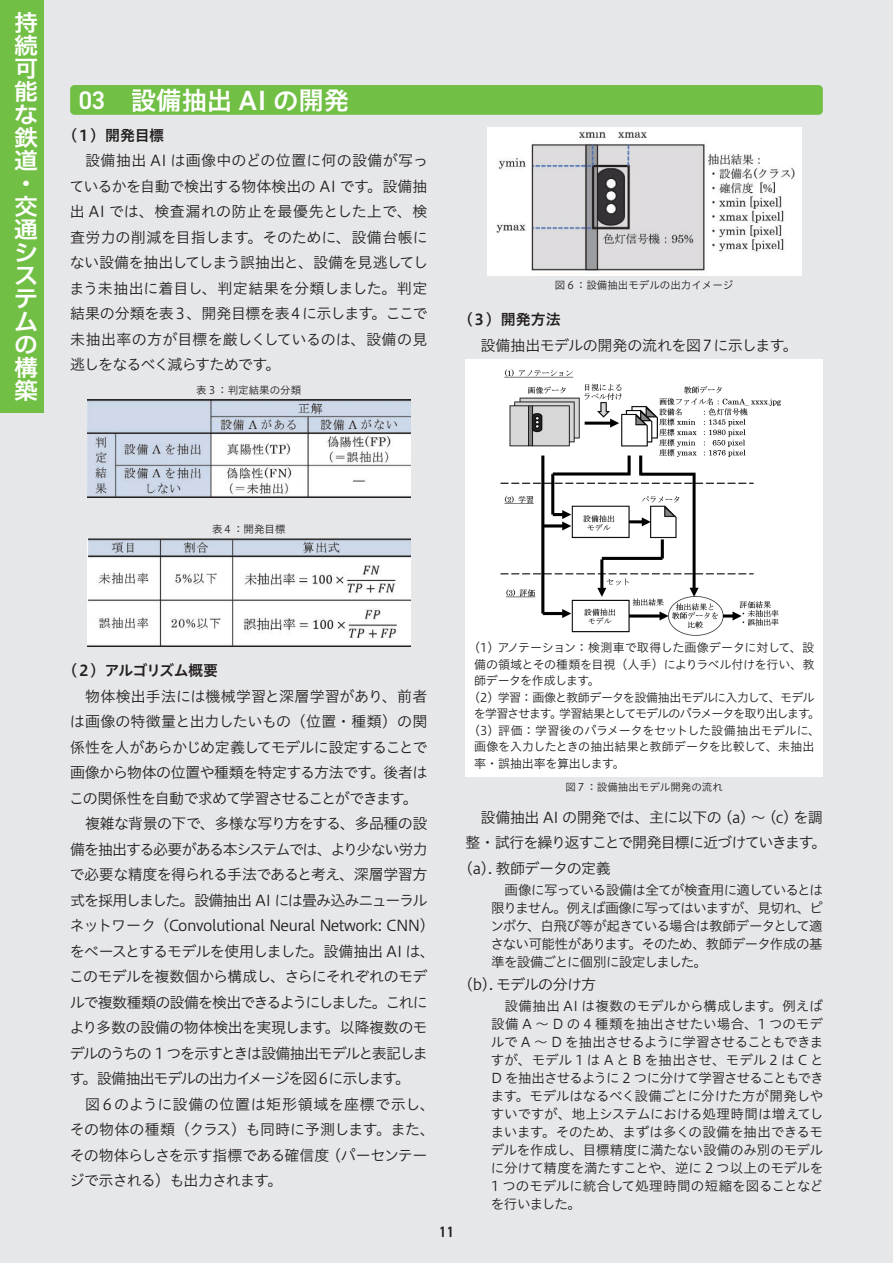
<style>
.page{position:relative;width:893px;height:1263px;background:#e6e7e9}
.page>*{position:absolute;margin:0;border:0;box-sizing:border-box;transform-origin:0 0}
.t1{font:25.5px "Hiragino UD Sans Std N W6";color:#fff}
.t2{font:22.8px/23.1px "Hiragino UD Sans F Std W6";color:#fff;scale:1.05 1}
.t3{font:15px/25.5px "Hiragino UD Sans Std N W3";letter-spacing:-.05em;color:#231f20;text-align:justify}
.t4{font:15px "Hiragino UD Sans Std N W3";letter-spacing:-.08em;color:#231f20}
.t5{font:15px "Hiragino UD Sans Std N W3";letter-spacing:-.1em;color:#231f20}
.t6{font:15px "Hiragino UD Sans Std N W3";letter-spacing:-.075em;color:#231f20}
.t7{font:15px "Hiragino UD Sans Std N W3";letter-spacing:-.03em;color:#231f20}
.t8{font:15px "Hiragino UD Sans Std N W3";letter-spacing:-.085em;color:#231f20}
.t9{font:15px "Hiragino UD Sans Std N W3";letter-spacing:-.02em;color:#231f20}
.t10{font:15px "Hiragino UD Sans Std N W3";letter-spacing:.01em;color:#231f20}
.t11{font:15px "Hiragino UD Sans Std N W3";color:#231f20}
.t12{font:15px "Hiragino UD Sans Std N W3";letter-spacing:.03em;color:#231f20}
.t13{font:15px "Hiragino UD Sans Std N W6";letter-spacing:-.03em;color:#231f20}
.t14{font:15px "Hiragino UD Sans Std N W6";letter-spacing:-.05em;color:#231f20}
.t15{font:600 15px "DIN2014";color:#231f20}
.t16{font:13.5px/18px "Hiragino UD Sans Std N W3";letter-spacing:-.04em;color:#231f20;text-align:justify}
.t17{font:12px/16.5px "Hiragino UD Sans Std N W3";letter-spacing:-.04em;color:#231f20}
.t18{font:10.5px "Hiragino UD Sans Std N W3";color:#231f20}
.s1{font-family:"DIN2014";font-weight:600}
</style>
<div class="page">
<div style="left:70px;top:85px;width:753px;height:30px;background:#71bf44;border-radius:4px"></div>
<img style="left:87px;top:400px;width:323px;height:97px">
<img style="left:87px;top:538px;width:323px;height:108px">
<img style="left:487px;top:128px;width:314px;height:148px">
<div style="left:466px;top:359px;width:357px;height:295px;background:#fff"></div>
<img style="left:500px;top:369px;width:281px;height:267px">
<div style="left:466px;top:642px;width:357px;height:134px;background:#fff"></div>
<div style="left:0;top:0;width:43px;height:412px;background:#71bf44"></div>
<h2 class="t2" style="left:14px;top:9px;width:24px">持続可能な鉄道・交通システムの構築</h2>
<h1 class="t1" style="left:79px;top:80px;width:272px"><span class="s1">03</span> 設備抽出 AI の開発</h1>
<p class="t13" style="left:63px;top:124px;width:103px">（１）開発目標</p>
<p class="t3" style="left:70px;top:147px;width:360px;text-indent:16px">設備抽出 AI は画像中のどの位置に何の設備が写っているかを自動で検出する物体検出の AI です。設備抽出 AI では、検査漏れの防止を最優先とした上で、検査労力の削減を目指します。そのために、設備台帳にない設備を抽出してしまう誤抽出と、設備を見逃してしまう未抽出に着目し、判定結果を分類しました。判定結果の分類を表３、開発目標を表４に示します。ここで未抽出率の方が目標を厳しくしているのは、設備の見逃しをなるべく減らすためです。</p>
<p class="t18" style="left:196px;top:383px;width:106px">表３：判定結果の分類</p>
<p class="t18" style="left:555px;top:277px;width:180px">図６：設備抽出モデルの出力イメージ</p>
<p class="t13" style="left:458px;top:308px;width:104px">（３）開発方法</p>
<p class="t3" style="left:481px;top:332px;width:319px">設備抽出モデルの開発の流れを図７に示します。</p>
<p class="t18" style="left:212px;top:521px;width:75px">表４：開発目標</p>
<p class="t14" style="left:63px;top:659px;width:157px">（２）アルゴリズム概要</p>
<p class="t11" style="left:85px;top:685px;width:344px">物体検出手法には機械学習と深層学習があり、前者</p>
<p class="t10" style="left:70px;top:710px;width:359px">は画像の特徴量と出力したいもの（位置・種類）の関</p>
<p class="t3" style="left:70px;top:734px;width:359px">係性を人があらかじめ定義してモデルに設定することで</p>
<p class="t3" style="left:70px;top:759px;width:359px">画像から物体の位置や種類を特定する方法です。後者は</p>
<p class="t6" style="left:69px;top:787px;width:350px">この関係性を自動で求めて学習させることができます。</p>
<p class="t3" style="left:85px;top:810px;width:344px">複雑な背景の下で、多様な写り方をする、多品種の設</p>
<p class="t4" style="left:70px;top:838px;width:359px">備を抽出する必要がある本システムでは、より少ない労力</p>
<p class="t3" style="left:70px;top:861px;width:359px">で必要な精度を得られる手法であると考え、深層学習方</p>
<p class="t3" style="left:70px;top:887px;width:359px">式を採用しました。設備抽出 AI には畳み込みニューラル</p>
<p class="t3" style="left:70px;top:912px;width:367px">ネットワーク（Convolutional Neural Network: CNN）</p>
<p class="t3" style="left:70px;top:938px;width:367px">をベースとするモデルを使用しました。設備抽出 AI は、</p>
<p class="t3" style="left:69px;top:963px;width:360px">このモデルを複数個から構成し、さらにそれぞれのモデ</p>
<p class="t4" style="left:70px;top:991px;width:360px">ルで複数種類の設備を検出できるようにしました。これに</p>
<p class="t7" style="left:69px;top:1016px;width:360px">より多数の設備の物体検出を実現します。以降複数のモ</p>
<p class="t5" style="left:70px;top:1042px;width:360px">デルのうちの 1 つを示すときは設備抽出モデルと表記しま</p>
<p class="t8" style="left:70px;top:1067px;width:342px">す。設備抽出モデルの出力イメージを図６に示します。</p>
<p class="t12" style="left:85px;top:1093px;width:351px">図６のように設備の位置は矩形領域を座標で示し、</p>
<p class="t9" style="left:70px;top:1118px;width:367px">その物体の種類（クラス）も同時に予測します。また、</p>
<p class="t3" style="left:70px;top:1142px;width:359px">その物体らしさを示す指標である確信度（パーセンテー</p>
<p class="t3" style="left:70px;top:1167px;width:215px">ジで示される）も出力されます。</p>
<p class="t15" style="left:439px;top:1222px;width:17px">11</p>
<p class="t17" style="left:474px;top:639px;width:348px">(1) アノテーション：検測車で取得した画像データに対して、設備の領域とその種類を目視（人手）によりラベル付けを行い、教師データを作成します。<br>(2) 学習：画像と教師データを設備抽出モデルに入力して、モデルを学習させます。学習結果としてモデルのパラメータを取り出します。(3) 評価：学習後のパラメータをセットした設備抽出モデルに、画像を入力したときの抽出結果と教師データを比較して、未抽出率・誤抽出率を算出します。</p>
<p class="t18" style="left:565px;top:779px;width:159px">図７：設備抽出モデル開発の流れ</p>
<p class="t3" style="left:466px;top:803px;width:362px;text-align:left;text-indent:15px">設備抽出 AI の開発では、主に以下の (a) ～ (c) を調整・試行を繰り返すことで開発目標に近づけていきます。(a). 教師データの定義</p>
<p class="t16" style="left:490px;top:880px;width:334px;text-indent:14px">画像に写っている設備は全てが検査用に適しているとは限りません。例えば画像に写ってはいますが、見切れ、ピンボケ、白飛び等が起きている場合は教師データとして適さない可能性があります。そのため、教師データ作成の基準を設備ごとに個別に設定しました。</p>
<p class="t3" style="left:466px;top:971px;width:132px">(b). モデルの分け方</p>
<p class="t16" style="left:491px;top:996px;width:334px;text-indent:14px">設備抽出 AI は複数のモデルから構成します。例えば設備 A ～ D の 4 種類を抽出させたい場合、1 つのモデルで A ～ D を抽出させるように学習させることもできますが、モデル 1 は A と B を抽出させ、モデル 2 は C とD を抽出させるように 2 つに分けて学習させることもできます。モデルはなるべく設備ごとに分けた方が開発しやすいですが、地上システムにおける処理時間は増えてしまいます。そのため、まずは多くの設備を抽出できるモデルを作成し、目標精度に満たない設備のみ別のモデルに分けて精度を満たすことや、逆に 2 つ以上のモデルを1 つのモデルに統合して処理時間の短縮を図ることなどを行いました。</p>
</div>
